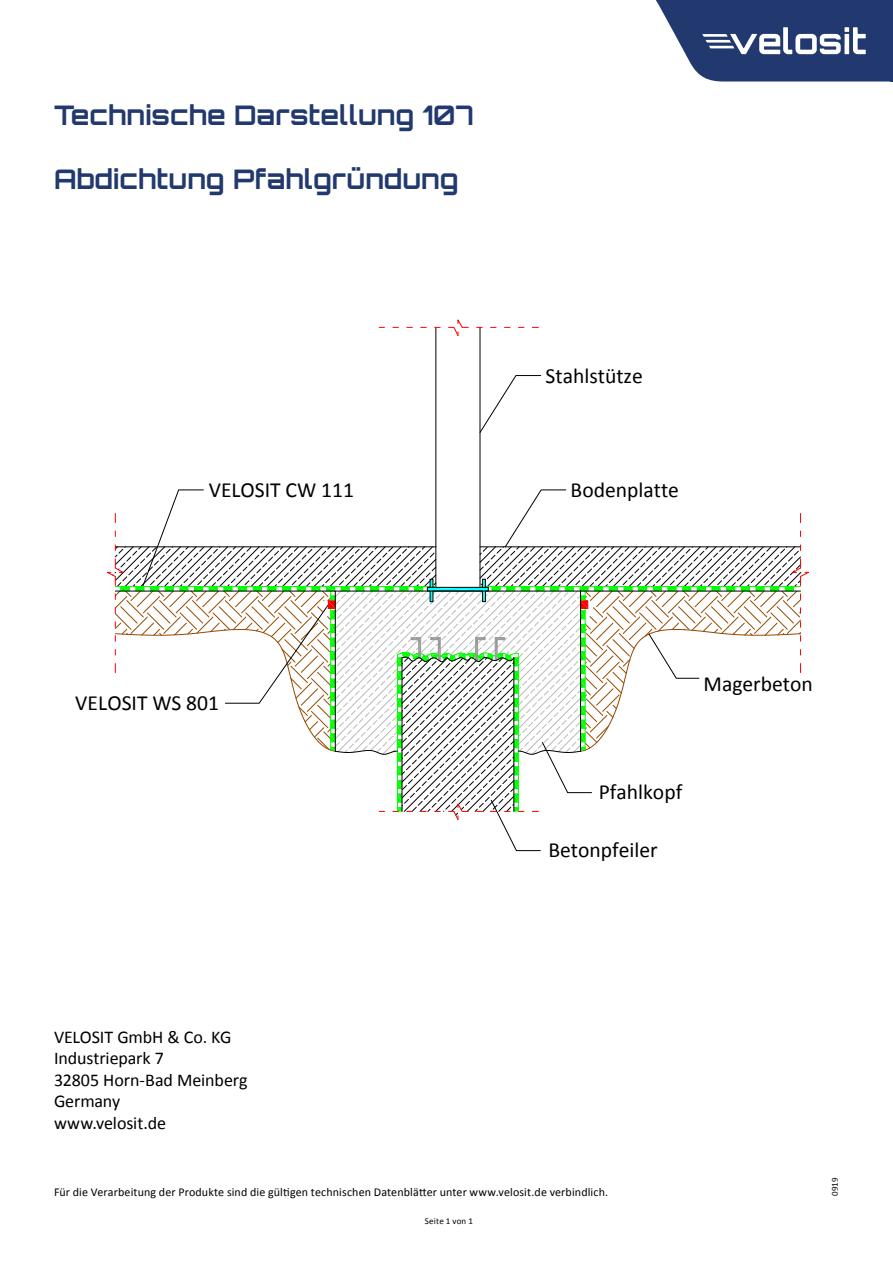
<style>
.page{position:relative;width:893px;height:1263px;background:#fff}
.page>*{position:absolute;margin:0;border:0;box-sizing:border-box;transform-origin:0 0}
.t1{font:700 27px "Orbitron";color:#21396e}
.t2{font:21.6px "Calibri";color:#000}
.t3{font:18px/21.6px "Calibri";letter-spacing:-.005em;color:#000}
.t4{font:12px "Calibri";letter-spacing:.01em;color:#000}
.t5{font:9px "Calibri";letter-spacing:.02em;color:#000}
</style>
<div class="page">
<svg style="left:656px;top:0;width:234px;height:81px"></svg>
<hr style="left:890px;top:0;width:3px;height:82px;background:#21396e">
<hr style="left:436px;top:327px;width:1px;height:260px;background:#000">
<hr style="left:480px;top:327px;width:1px;height:260px;background:#000">
<svg style="left:480px;top:375px;width:61px;height:58px"></svg>
<svg style="left:449px;top:319px;width:19px;height:17px"></svg>
<svg style="left:107px;top:490px;width:702px;height:361px"></svg>
<h1 class="t1" style="left:54px;top:98px;width:422px">Technische Darstellung 107</h1>
<h1 class="t1" style="left:54px;top:163px;width:406px">Abdichtung Pfahlgründung</h1>
<h2 class="t2" style="left:209px;top:482px;width:147px">VELOSIT CW 111</h2>
<h2 class="t2" style="left:75px;top:695px;width:145px">VELOSIT WS 801</h2>
<h3 class="t3" style="left:54px;top:1025px;width:195px">VELOSIT GmbH &amp; Co. KG<br>Industriepark 7<br>32805 Horn-Bad Meinberg<br>Germany<br>www.velosit.de</h3>
<h2 class="t2" style="left:546px;top:363px;width:99px">Stahlstütze</h2>
<h2 class="t2" style="left:571px;top:477px;width:110px">Bodenplatte</h2>
<h2 class="t2" style="left:703px;top:670px;width:111px">Magerbeton</h2>
<h2 class="t2" style="left:599px;top:778px;width:85px">Pfahlkopf</h2>
<h2 class="t2" style="left:548px;top:836px;width:111px">Betonpfeiler</h2>
<p class="t4" style="left:54px;top:1184px;width:556px">Für die Verarbeitung der Produkte sind die gültigen technischen Datenblätter unter www.velosit.de verbindlich.</p>
<p class="t5" style="left:829px;top:1196px;width:20px;rotate:-90deg">0919</p>
<p class="t5" style="left:425px;top:1215px;width:50px">Seite 1 von 1</p>
</div>
